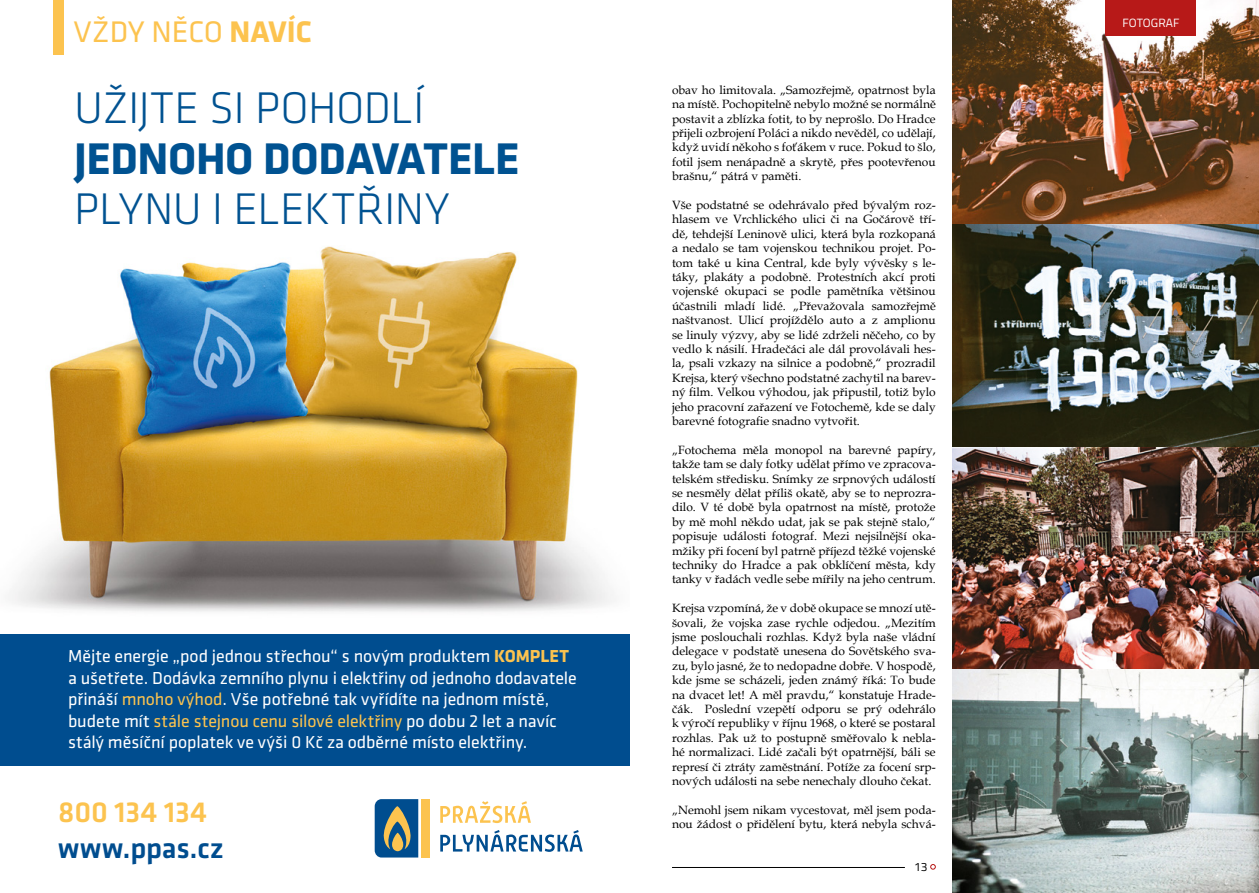
<style>
.page{position:relative;width:1259px;height:893px;background:#fff}
.page>*{position:absolute;margin:0;border:0;box-sizing:border-box;transform-origin:0 0}
.t1{font:300 45.9px "Klavika";letter-spacing:-.01em;color:#005291}
.t2{font:700 45.9px "Klavika";letter-spacing:-.01em;color:#005291}
.t3{font:30.9px "Klavika";color:#fcc34f}
.t4{font:500 30px "Klavika";letter-spacing:-.005em;color:#004d8f}
.t5{font:500 30px "Klavika";letter-spacing:-.005em;color:#fcc34f}
.t6{font:18px/21.6px "Klavika";color:#fff}
.t7{font:12px/14.4px "Book Antiqua";color:#000;text-align:justify}
.t8{font:12px "Titillium Web";letter-spacing:.005em;color:#fff}
.t9{font:12px "Titillium Web";color:#000}
.s1{font-weight:700}
.s2{font-weight:700;color:#fcc34f}
.s3{color:#fcc34f}
</style>
<div class="page">
<svg style="left:930px;top:864px;width:5px;height:5px"></svg>
<hr style="left:672px;top:867px;width:233px;height:1px;background:#000">
<img style="left:12px;top:246px;width:601px;height:366px">
<div style="left:0;top:634px;width:629px;height:131px;background:#004d8f"></div>
<svg style="left:440px;top:801px;width:91px;height:22px"></svg>
<svg style="left:440px;top:830px;width:143px;height:22px"></svg>
<div style="left:421px;top:799px;width:8px;height:59px;background:#fcc34f"></div>
<svg style="left:375px;top:799px;width:43px;height:58px;background:#3f6b80"></svg>
<div style="left:54px;top:0;width:10px;height:54px;background:#fcc34f"></div>
<img style="left:952px;top:0;width:307px;height:893px">
<div style="left:1106px;top:0;width:90px;height:35px;background:#b71918"></div>
<h2 class="t3" style="left:74px;top:15px;width:240px">VŽDY NĚCO <span class="s1">NAVÍC</span></h2>
<p class="t8" style="left:1122px;top:14px;width:58px">FOTOGRAF</p>
<h1 class="t1" style="left:74px;top:82px;width:352px">UŽIJTE SI POHODLÍ</h1>
<h1 class="t2" style="left:74px;top:133px;width:447px">JEDNOHO DODAVATELE</h1>
<h1 class="t1" style="left:74px;top:184px;width:377px">PLYNU I ELEKTŘINY</h1>
<p class="t6" style="left:68px;top:646px;width:510px">Mějte energie „pod jednou střechou“ s novým produktem <span class="s2">KOMPLET </span>a ušetřete. Dodávka zemního plynu i elektřiny od jednoho dodavatele přináší <span class="s3">mnoho výhod</span>. Vše potřebné tak vyřídíte na jednom místě, budete mít <span class="s3">stále stejnou cenu silové elektřiny</span> po dobu 2 let a navíc stálý měsíční poplatek ve výši 0 Kč za odběrné místo elektřiny.</p>
<h3 class="t5" style="left:58px;top:795px;width:151px">800 134 134</h3>
<h3 class="t4" style="left:58px;top:831px;width:167px">www.ppas.cz</h3>
<p class="t7" style="left:672px;top:82px;width:265px">obav ho limitovala. „Samozřejmě, opatrnost byla na místě. Pochopitelně nebylo možné se normálně postavit a zblízka fotit, to by neprošlo. Do Hradce přijeli ozbrojení Poláci a nikdo nevěděl, co udělají, když uvidí někoho s foťákem v ruce. Pokud to šlo, fotil jsem nenápadně a skrytě, přes pootevřenou brašnu,“ pátrá v paměti.</p>
<p class="t7" style="left:672px;top:197px;width:265px">Vše podstatné se odehrávalo před bývalým roz&shy;hlasem ve Vrchlického ulici či na Gočárově tří&shy;dě, tehdejší Leninově ulici, která byla rozkopaná a nedalo se tam vojenskou technikou projet. Po&shy;tom také u kina Central, kde byly vývěsky s le&shy;táky, plakáty a podobně. Protestních akcí proti vojenské okupaci se podle pamětníka většinou účastnili mladí lidé. „Převažovala samozřejmě naštvanost. Ulicí projíždělo auto a z amplionu se linuly výzvy, aby se lidé zdrželi něčeho, co by vedlo k násilí. Hradečáci ale dál provolávali hes&shy;la, psali vzkazy na silnice a podobně,“ prozradil Krejsa, který všechno podstatné zachytil na barev&shy;ný film. Velkou výhodou, jak připustil, totiž bylo jeho pracovní zařazení ve Fotochemě, kde se daly barevné fotografie snadno vytvořit.</p>
<p class="t7" style="left:672px;top:442px;width:265px">„Fotochema měla monopol na barevné papíry, takže tam se daly fotky udělat přímo ve zpracova&shy;telském středisku. Snímky ze srpnových událostí se nesměly dělat příliš okatě, aby se to neprozra&shy;dilo. V té době byla opatrnost na místě, protože by mě mohl někdo udat, jak se pak stejně stalo,“ popisuje události fotograf. Mezi nejsilnější oka&shy;mžiky při focení byl patrně příjezd těžké vojenské techniky do Hradce a pak obklíčení města, kdy tanky v řadách vedle sebe mířily na jeho centrum.</p>
<p class="t7" style="left:672px;top:601px;width:265px">Krejsa vzpomíná, že v době okupace se mnozí utě&shy;šovali, že vojska zase rychle odjedou. „Mezitím jsme poslouchali rozhlas. Když byla naše vládní delegace v podstatě unesena do Sovětského sva&shy;zu, bylo jasné, že to nedopadne dobře. V hospodě, kde jsme se scházeli, jeden známý říká: To bude na dvacet let! A měl pravdu,“ konstatuje Hrade&shy;čák. Poslední vzepětí odporu se prý odehrálo k výročí republiky v říjnu 1968, o které se postaral rozhlas. Pak už to postupně směřovalo k nebla&shy;hé normalizaci. Lidé začali být opatrnější, báli se represí či ztráty zaměstnání. Potíže za focení srp&shy;nových události na sebe nenechaly dlouho čekat.</p>
<p class="t7" style="left:672px;top:802px;width:265px">„Nemohl jsem nikam vycestovat, měl jsem poda-</p>
<p class="t7" style="left:672px;top:817px;width:265px">nou žádost o přidělení bytu, která nebyla schvá-</p>
<p class="t9" style="left:914px;top:858px;width:15px">13</p>
</div>
